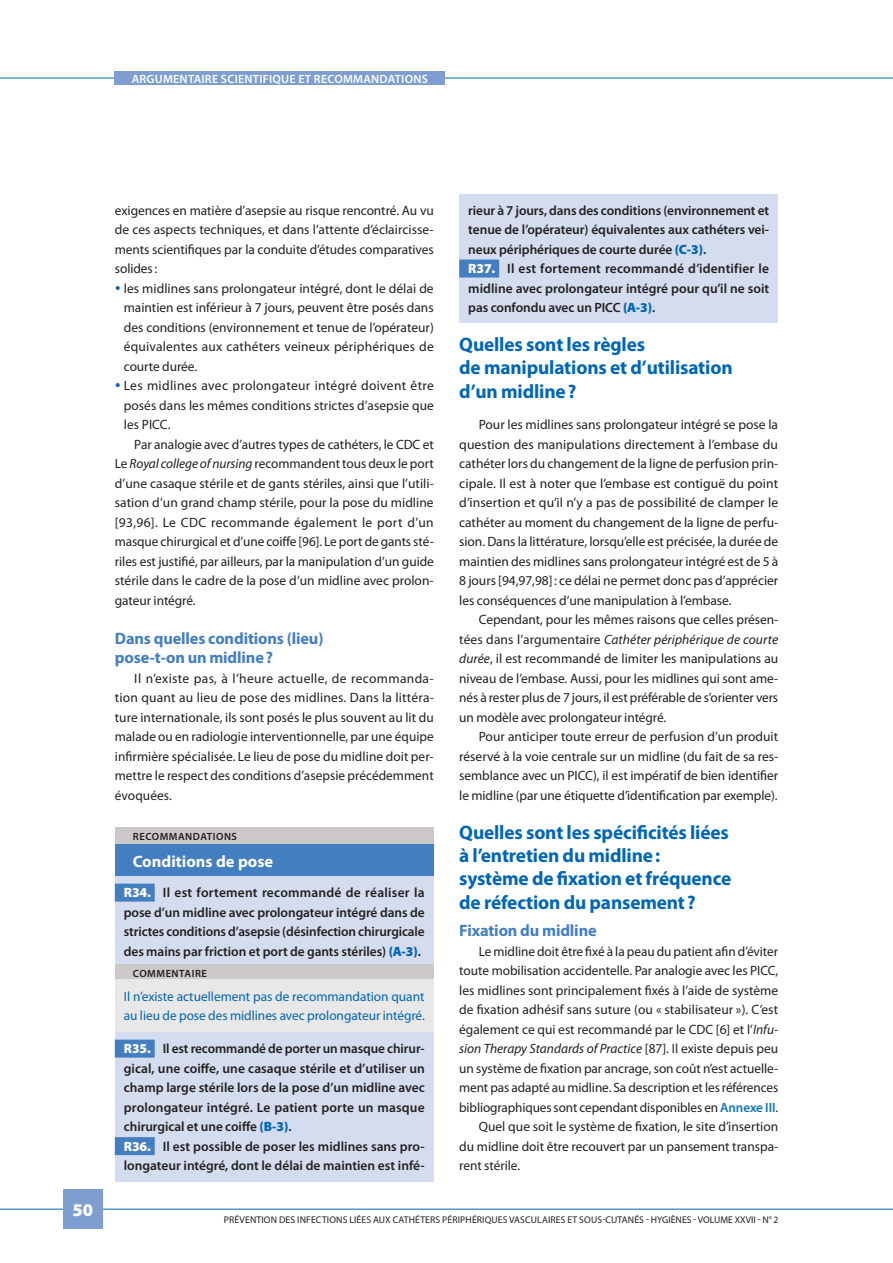
<style>
.page{position:relative;width:893px;height:1263px;background:#fff}
.page>*{position:absolute;margin:0;border:0;box-sizing:border-box;transform-origin:0 0}
.t1{font:700 19.5px/23.4px "Myriad Pro";letter-spacing:-.01em;color:#0166b3}
.t2{font:900 18px "Myriad Pro";color:#fff}
.t3{font:700 16.5px/19.5px "Myriad Pro";letter-spacing:-.01em;color:#437ec1}
.t4{font:700 16.5px "Myriad Pro";color:#fff}
.t5{font:13.5px/19.5px "Myriad Pro";letter-spacing:-.005em;color:#231f20;text-align:justify}
.t6{font:600 13.5px/19.5px "Myriad Pro";letter-spacing:-.005em;color:#231f20}
.t7{font:13.5px/19.5px "Myriad Pro";letter-spacing:-.005em;color:#0166b3}
.t8{font:italic 13.5px "Myriad Pro";color:#231f20}
.t9{font:600 12px "Myriad Pro";letter-spacing:.02em;color:#fff}
.t10{font:600 10.5px "Myriad Pro";letter-spacing:.05em;color:#231f20}
.t11{font:9.75px "Myriad Pro";letter-spacing:.015em;color:#231f20}
.s1{font-style:italic}
.s2{font-weight:900;color:#fff}
.s3{font-weight:900;color:#0166b3}
.s4{font-style:normal}
.s5{font-weight:600;color:#1374bb}
</style>
<div class="page">
<hr style="left:0;top:1209px;width:893px;height:1px;background:#0166b3">
<div style="left:63px;top:1190px;width:39px;height:39px;background:#7e9ed2"></div>
<hr style="left:0;top:78px;width:893px;height:1px;background:#0166b3">
<div style="left:115px;top:71px;width:330px;height:14px;background:#7e9ed2"></div>
<div style="left:115px;top:828px;width:319px;height:16px;background:#cdc9c8"></div>
<div style="left:115px;top:844px;width:319px;height:38px;background:#437ec1"></div>
<div style="left:115px;top:876px;width:319px;height:90px;background:#d4ddef"></div>
<div style="left:115px;top:884px;width:40px;height:18px;background:#437ec1"></div>
<div style="left:115px;top:964px;width:319px;height:17px;background:#cdc9c8"></div>
<div style="left:115px;top:980px;width:319px;height:54px;background:#e9e8e8"></div>
<div style="left:115px;top:1032px;width:319px;height:110px;background:#d4ddef"></div>
<div style="left:115px;top:1040px;width:40px;height:18px;background:#437ec1"></div>
<div style="left:115px;top:1130px;width:319px;height:51px;background:#d4ddef"></div>
<div style="left:115px;top:1137px;width:40px;height:18px;background:#437ec1"></div>
<div style="left:459px;top:194px;width:319px;height:70px;background:#d4ddef"></div>
<div style="left:459px;top:252px;width:319px;height:71px;background:#d4ddef"></div>
<div style="left:459px;top:260px;width:40px;height:18px;background:#437ec1"></div>
<p class="t9" style="left:132px;top:71px;width:298px">ARGUMENTAIRE SCIENTIFIQUE ET RECOMMANDATIONS</p>
<h2 class="t2" style="left:73px;top:1198px;width:22px">50</h2>
<p class="t5" style="left:115px;top:200px;width:321px">exigences en matière d’asepsie au risque rencontré. Au vu de ces aspects techniques, et dans l’attente d’éclaircisse&shy;ments scientifiques par la conduite d’études comparatives solides:</p>
<p class="t5" style="left:124px;top:278px;width:312px;text-align:left">les midlines sans prolongateur intégré, dont le délai de maintien est inférieur à 7 jours, peuvent être posés dans des conditions (environnement et tenue de l’opérateur) équivalentes aux cathéters veineux périphériques de courte durée.<br>Les midlines avec prolongateur intégré doivent être posés dans les mêmes conditions strictes d’asepsie que les PICC.</p>
<p class="t5" style="left:115px;top:434px;width:321px;text-indent:20px">Par analogie avec d’autres types de cathéters, le CDC et Le <span class="s1">Royal college of nursing</span> recommandent tous deux le port d’une casaque stérile et de gants stériles, ainsi que l’utili&shy;sation d’un grand champ stérile, pour la pose du midline [93,96]. Le CDC recommande également le port d’un masque chirurgical et d’une coiffe [96]. Le port de gants sté&shy;riles est justifié, par ailleurs, par la manipulation d’un guide stérile dans le cadre de la pose d’un midline avec prolon&shy;gateur intégré.</p>
<p class="t3" style="left:115px;top:628px;width:210px">Dans quelles conditions (lieu) pose-t-on un midline?</p>
<p class="t5" style="left:115px;top:668px;width:321px;text-indent:20px">Il n’existe pas, à l’heure actuelle, de recommanda&shy;tion quant au lieu de pose des midlines. Dans la littéra&shy;ture internationale, ils sont posés le plus souvent au lit du malade ou en radiologie interventionnelle, par une équipe infirmière spécialisée. Le lieu de pose du midline doit per&shy;mettre le respect des conditions d’asepsie précédemment évoquées.</p>
<p class="t10" style="left:133px;top:830px;width:106px">RECOMMANDATIONS</p>
<p class="t4" style="left:133px;top:851px;width:142px">Conditions de pose</p>
<p class="t6" style="left:124px;top:882px;width:303px;text-align:justify"><span class="s2">R34.</span> Il est fortement recommandé de réaliser la pose d’un midline avec prolongateur intégré dans de strictes conditions d’asepsie (désinfection chirurgicale des mains par friction et port de gants stériles) <span class="s3">(A-3)</span>.</p>
<p class="t10" style="left:133px;top:966px;width:75px">COMMENTAIRE</p>
<p class="t7" style="left:124px;top:986px;width:303px">Il n’existe actuellement pas de recommandation quant au lieu de pose des midlines avec prolongateur intégré.</p>
<p class="t6" style="left:124px;top:1038px;width:303px"><span class="s2">R35.</span> Il est recommandé de porter un masque chirur&shy;gical, une coiffe, une casaque stérile et d’utiliser un champ large stérile lors de la pose d’un midline avec prolongateur intégré. Le patient porte un masque chirurgical et une coiffe <span class="s3">(B-3)</span>.<br><span class="s2">R36.</span> Il est possible de poser les midlines sans pro&shy;longateur intégré, dont le délai de maintien est infé-</p>
<p class="t6" style="left:468px;top:200px;width:303px">rieur à 7 jours, dans des conditions (environnement et tenue de l’opérateur) équivalentes aux cathéters vei&shy;neux périphériques de courte durée <span class="s3">(C-3)</span>.<br><span class="s2">R37.</span> Il est fortement recommandé d’identifier le midline avec prolongateur intégré pour qu’il ne soit pas confondu avec un PICC <span class="s3">(A-3)</span>.</p>
<h1 class="t1" style="left:459px;top:332px;width:275px">Quelles sont les règles<br>de manipulations et d’utilisation d’un midline?</h1>
<p class="t5" style="left:459px;top:415px;width:321px;text-indent:20px">Pour les midlines sans prolongateur intégré se pose la question des manipulations directement à l’embase du cathéter lors du changement de la ligne de perfusion prin&shy;cipale. Il est à noter que l’embase est contiguë du point d’insertion et qu’il n’y a pas de possibilité de clamper le cathéter au moment du changement de la ligne de perfu&shy;sion. Dans la littérature, lorsqu’elle est précisée, la durée de maintien des midlines sans prolongateur intégré est de 5 à 8 jours [94,97,98]: ce délai ne permet donc pas d’apprécier les conséquences d’une manipulation à l’embase.</p>
<p class="t5" style="left:459px;top:610px;width:321px;text-indent:20px">Cependant, pour les mêmes raisons que celles présen&shy;tées dans l’argumentaire <span class="s1">Cathéter périphérique de courte durée</span>, il est recommandé de limiter les manipulations au niveau de l’embase. Aussi, pour les midlines qui sont ame&shy;nés à rester plus de 7 jours, il est préférable de s’orienter vers un modèle avec prolongateur intégré.</p>
<p class="t5" style="left:459px;top:727px;width:321px;text-indent:20px">Pour anticiper toute erreur de perfusion d’un produit réservé à la voie centrale sur un midline (du fait de sa res&shy;semblance avec un PICC), il est impératif de bien identifier le midline (par une étiquette d’identification par exemple).</p>
<h1 class="t1" style="left:459px;top:820px;width:274px">Quelles sont les spécificités liées à l’entretien du midline: système de fixation et fréquence de réfection du pansement?</h1>
<p class="t3" style="left:459px;top:920px;width:139px">Fixation du midline</p>
<p class="t5" style="left:479px;top:941px;width:301px">Le midline doit être fixé à la peau du patient afin d’éviter</p>
<p class="t5" style="left:459px;top:961px;width:321px">toute mobilisation accidentelle. Par analogie avec les PICC,</p>
<p class="t5" style="left:459px;top:980px;width:320px">les midlines sont principalement fixés à l’aide de système</p>
<p class="t5" style="left:459px;top:1000px;width:320px">de fixation adhésif sans suture (ou « stabilisateur »). C’est</p>
<p class="t5" style="left:459px;top:1019px;width:320px">également ce qui est recommandé par le CDC [6] et l’<span class="s1">Infu-</span></p>
<p class="t8" style="left:459px;top:1040px;width:321px">sion Therapy Standards of Practice <span class="s4">[87]. Il existe depuis peu</span></p>
<p class="t5" style="left:459px;top:1058px;width:320px">un système de fixation par ancrage, son coût n’est actuelle-</p>
<p class="t5" style="left:459px;top:1078px;width:321px">ment pas adapté au midline. Sa description et les références</p>
<p class="t5" style="left:459px;top:1097px;width:320px">bibliographiques sont cependant disponibles en <span class="s5">Annexe III</span>.</p>
<p class="t5" style="left:479px;top:1117px;width:301px">Quel que soit le système de fixation, le site d’insertion</p>
<p class="t5" style="left:459px;top:1136px;width:320px">du midline doit être recouvert par un pansement transpa-</p>
<p class="t5" style="left:459px;top:1156px;width:62px">rent stérile.</p>
<p class="t11" style="left:224px;top:1213px;width:556px">PRÉVENTION DES INFECTIONS LIÉES AUX CATHÉTERS PÉRIPHÉRIQUES VASCULAIRES ET SOUS-CUTANÉS - HYGIÈNES - VOLUME XXVII - N° 2</p>
</div>
